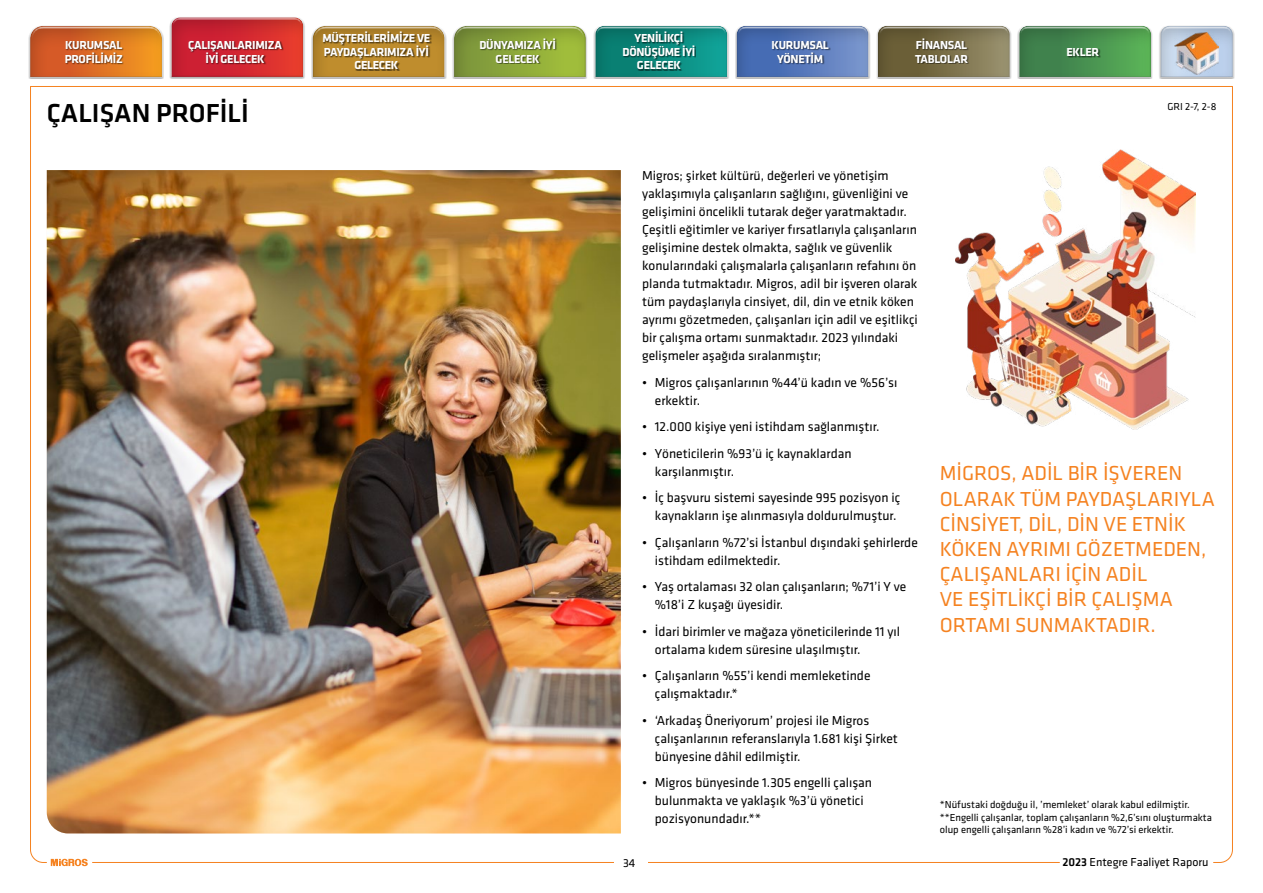
<style>
.page{position:relative;width:1263px;height:893px;background:#fff}
.page>*{position:absolute;margin:0;border:0;box-sizing:border-box;transform-origin:0 0}
.t1{font:500 27px "Klavika";color:#000}
.t2{font:21px/25.2px "Klavika";color:#f58220}
.t3{font:13.5px/18px "Klavika";color:#000}
.t4{font:700 12px/13.5px "Klavika";letter-spacing:-.025em;color:#fff;text-align:center}
.t5{font:12px "Klavika";color:#000}
.t6{font:10.5px/12.6px "Klavika";color:#000}
.s1{font-weight:500}
</style>
<div class="page">
<img style="left:88px;top:170px;width:533px;height:663px">
<img style="left:955px;top:149px;width:240px;height:280px">
<hr style="left:92px;top:862px;width:968px;height:1px;background:#f58220">
<svg style="left:1213px;top:87px;width:20px;height:776px"></svg>
<hr style="left:30px;top:86px;width:1203px;height:1px;background:#f58220">
<div style="left:615px;top:855px;width:33px;height:16px;background:#fff"></div>
<div style="left:28px;top:25px;width:136px;height:54px;background:#000;opacity:.75"></div>
<div style="left:150px;top:0;width:175px;height:86px;background:#000;opacity:.2"></div>
<div style="left:169px;top:15px;width:136px;height:11px;background:#fff"></div>
<div style="left:169px;top:17px;width:136px;height:62px;background:#000;opacity:.75"></div>
<div style="left:291px;top:7px;width:176px;height:79px;background:#000;opacity:.2"></div>
<div style="left:311px;top:24px;width:135px;height:14px;background:#fff"></div>
<div style="left:311px;top:25px;width:135px;height:54px;background:#000;opacity:.75"></div>
<div style="left:593px;top:25px;width:136px;height:54px;background:#000;opacity:.75"></div>
<div style="left:716px;top:7px;width:174px;height:79px;background:#000;opacity:.2"></div>
<div style="left:735px;top:24px;width:135px;height:11px;background:#fff"></div>
<div style="left:735px;top:25px;width:135px;height:54px;background:#000;opacity:.75"></div>
<div style="left:857px;top:7px;width:176px;height:79px;background:#000;opacity:.2"></div>
<div style="left:876px;top:24px;width:135px;height:11px;background:#fff"></div>
<div style="left:876px;top:25px;width:135px;height:54px;background:#000;opacity:.75"></div>
<div style="left:999px;top:7px;width:174px;height:79px;background:#000;opacity:.2"></div>
<div style="left:1017px;top:24px;width:136px;height:11px;background:#fff"></div>
<div style="left:1017px;top:25px;width:136px;height:54px;background:#000;opacity:.75"></div>
<div style="left:1140px;top:7px;width:115px;height:79px;background:#000;opacity:.2"></div>
<div style="left:1159px;top:24px;width:76px;height:11px;background:#fff"></div>
<div style="left:1159px;top:25px;width:76px;height:54px;background:#000;opacity:.75"></div>
<div style="left:432px;top:7px;width:176px;height:79px;background:#000;opacity:.2"></div>
<div style="left:452px;top:24px;width:136px;height:15px;background:#fff"></div>
<div style="left:452px;top:25px;width:136px;height:54px;background:#000;opacity:.75"></div>
<img style="left:30px;top:86px;width:58px;height:780px">
<img style="left:1174px;top:33px;width:45px;height:41px">
<div style="left:65px;top:41px;width:59px;height:23px;background:#000;opacity:.6"></div>
<div style="left:1067px;top:49px;width:34px;height:9px;background:#000;opacity:.6"></div>
<div style="left:772px;top:41px;width:58px;height:23px;background:#000;opacity:.6"></div>
<div style="left:915px;top:38px;width:55px;height:26px;background:#000;opacity:.6"></div>
<div style="left:189px;top:41px;width:95px;height:23px;background:#000;opacity:.6"></div>
<div style="left:480px;top:38px;width:77px;height:26px;background:#000;opacity:.6"></div>
<div style="left:624px;top:31px;width:72px;height:40px;background:#000;opacity:.6"></div>
<div style="left:323px;top:31px;width:108px;height:40px;background:#000;opacity:.6"></div>
<p class="t4" style="left:188px;top:39px;width:95px">ÇALIŞANLARIMIZA<br>İYİ GELECEK</p>
<p class="t4" style="left:479px;top:39px;width:78px">DÜNYAMIZA İYİ<br>GELECEK</p>
<p class="t4" style="left:622px;top:32px;width:74px">YENİLİKÇİ<br>DÖNÜŞÜME İYİ<br>GELECEK</p>
<p class="t4" style="left:322px;top:32px;width:110px">MÜŞTERİLERİMİZE VE<br>PAYDAŞLARIMIZA İYİ<br>GELECEK</p>
<p class="t4" style="left:771px;top:39px;width:59px">KURUMSAL<br>YÖNETİM</p>
<p class="t4" style="left:915px;top:39px;width:54px;text-align:left">FİNANSAL<br>TABLOLAR</p>
<p class="t4" style="left:65px;top:39px;width:60px;text-align:left">KURUMSAL<br>PROFİLİMİZ</p>
<p class="t4" style="left:1066px;top:45px;width:34px">EKLER</p>
<h1 class="t1" style="left:47px;top:99px;width:204px">ÇALIŞAN PROFİLİ</h1>
<p class="t6" style="left:1167px;top:100px;width:50px">GRI 2-7, 2-8</p>
<p class="t3" style="left:642px;top:167px;width:277px">Migros; şirket kültürü, değerleri ve yönetişim yaklaşımıyla çalışanların sağlığını, güvenliğini ve gelişimini öncelikli tutarak değer yaratmaktadır.<br>Çeşitli eğitimler ve kariyer fırsatlarıyla çalışanların gelişimine destek olmakta, sağlık ve güvenlik konularındaki çalışmalarla çalışanların refahını ön planda tutmaktadır. Migros, adil bir işveren olarak tüm paydaşlarıyla cinsiyet, dil, din ve etnik köken ayrımı gözetmeden, çalışanları için adil ve eşitlikçi bir çalışma ortamı sunmaktadır. 2023 yılındaki gelişmeler aşağıda sıralanmıştır;</p>
<p class="t3" style="left:655px;top:373px;width:244px;text-indent:-13px">• Migros çalışanlarının %44’ü kadın ve %56’sı erkektir.</p>
<p class="t3" style="left:642px;top:418px;width:239px">• 12.000 kişiye yeni istihdam sağlanmıştır.</p>
<p class="t3" style="left:655px;top:444px;width:198px;text-indent:-13px">• Yöneticilerin %93’ü iç kaynaklardan karşılanmıştır.</p>
<p class="t3" style="left:642px;top:489px;width:260px;text-align:right">• İç başvuru sistemi sayesinde 995 pozisyon iç kaynakların işe alınmasıyla doldurulmuştur.</p>
<p class="t3" style="left:655px;top:533px;width:264px;text-indent:-13px">• Çalışanların %72’si İstanbul dışındaki şehirlerde istihdam edilmektedir.</p>
<p class="t3" style="left:655px;top:578px;width:253px;text-indent:-13px">• Yaş ortalaması 32 olan çalışanların; %71’i Y ve %18’i Z kuşağı üyesidir.</p>
<p class="t3" style="left:655px;top:622px;width:247px;text-indent:-13px">• İdari birimler ve mağaza yöneticilerinde 11 yıl ortalama kıdem süresine ulaşılmıştır.</p>
<p class="t3" style="left:655px;top:667px;width:217px;text-indent:-13px">• Çalışanların %55’i kendi memleketinde çalışmaktadır.*</p>
<p class="t3" style="left:655px;top:711px;width:245px;text-indent:-13px">• ‘Arkadaş Öneriyorum’ projesi ile Migros çalışanlarının referanslarıyla 1.681 kişi Şirket bünyesine dâhil edilmiştir.</p>
<p class="t3" style="left:655px;top:774px;width:219px;text-indent:-13px">• Migros bünyesinde 1.305 engelli çalışan bulunmakta ve yaklaşık %3’ü yönetici pozisyonundadır.**</p>
<h2 class="t2" style="left:940px;top:461px;width:277px">MİGROS, ADİL BİR İŞVEREN<br>OLARAK TÜM PAYDAŞLARIYLA<br>CİNSİYET, DİL, DİN VE ETNİK<br>KÖKEN AYRIMI GÖZETMEDEN,<br>ÇALIŞANLARI İÇİN ADİL<br>VE EŞİTLİKÇİ BİR ÇALIŞMA<br>ORTAMI SUNMAKTADIR.</h2>
<p class="t6" style="left:940px;top:799px;width:274px">*Nüfustaki doğduğu il, ’memleket’ olarak kabul edilmiştir. **Engelli çalışanlar, toplam çalışanların %2,6’sını oluşturmakta olup engelli çalışanların %28’i kadın ve %72’si erkektir.</p>
<p class="t5" style="left:623px;top:857px;width:14px">34</p>
<p class="t5" style="left:1062px;top:855px;width:148px"><span class="s1">2023</span> Entegre Faaliyet Raporu</p>
</div>
